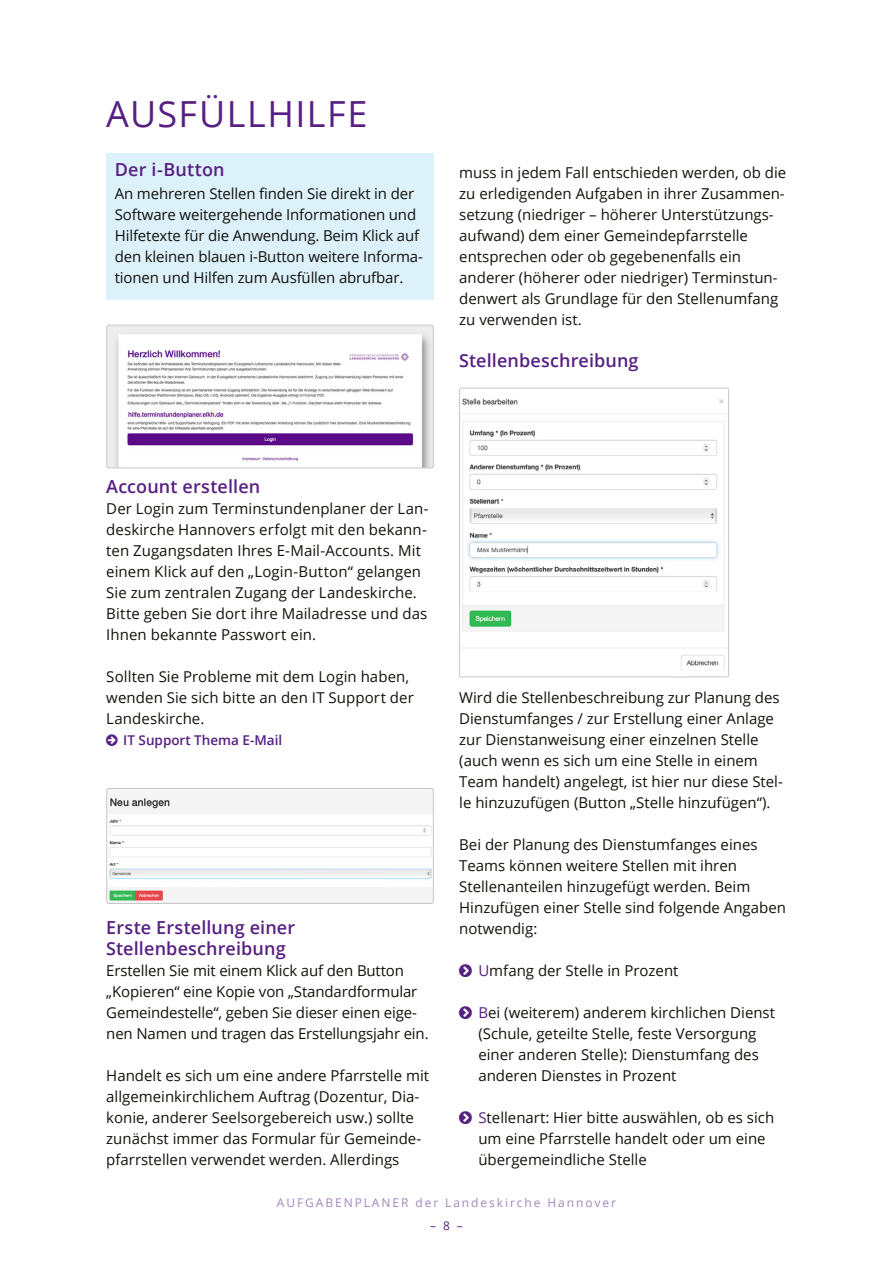
<style>
.page{position:relative;width:893px;height:1263px;background:#fff}
.page>*{position:absolute;margin:0;border:0;box-sizing:border-box;transform-origin:0 0}
.t1{font:36px "Open Sans";letter-spacing:.04em;color:#562082}
.t2{font:600 18px/21px "Open Sans";letter-spacing:.01em;color:#562082}
.t3{font:15px/21px "Open Sans";color:#12120d}
.t4{font:600 13.5px "Open Sans";color:#562082}
.t5{font:12px "Open Sans";letter-spacing:.16em;color:#a386bb}
.t6{font:12px "Open Sans";color:#562082}
.s1{color:#562082}
</style>
<div class="page">
<div style="left:106px;top:154px;width:328px;height:35px;background:#dcf1fa"></div>
<div style="left:106px;top:174px;width:328px;height:126px;background:#dcf1fa"></div>
<img style="left:108px;top:327px;width:324px;height:139px">
<div style="left:106px;top:325px;width:328px;height:143px;border:1px solid #c5c7c7;border-radius:2px"></div>
<img style="left:108px;top:794px;width:324px;height:108px">
<div style="left:106px;top:788px;width:328px;height:116px;border:1px solid #c5c7c7;border-radius:2px"></div>
<img style="left:462px;top:398px;width:263px;height:273px">
<div style="left:459px;top:388px;width:270px;height:289px;border:1px solid #c5c7c7;border-radius:2px"></div>
<h1 class="t1" style="left:106px;top:90px;width:263px">AUSFÜLLHILFE</h1>
<p class="t2" style="left:115px;top:159px;width:111px">Der i-Button</p>
<p class="t3" style="left:115px;top:182px;width:310px">An mehreren Stellen finden Sie direkt in der Software weitergehende Informationen und Hilfetexte für die Anwendung. Beim Klick auf den kleinen blauen i-Button weitere Informa&shy;tionen und Hilfen zum Ausfüllen abrufbar.</p>
<p class="t3" style="left:459px;top:161px;width:329px">muss in jedem Fall entschieden werden, ob die zu erledigenden Aufgaben in ihrer Zusammen&shy;setzung (niedriger – höherer Unterstützungs&shy;aufwand) dem einer Gemeindepfarrstelle entsprechen oder ob gegebenenfalls ein anderer (höherer oder niedriger) Terminstun&shy;denwert als Grundlage für den Stellenumfang zu verwenden ist.</p>
<p class="t2" style="left:459px;top:349px;width:181px">Stellenbeschreibung</p>
<p class="t2" style="left:106px;top:475px;width:156px">Account erstellen</p>
<p class="t3" style="left:106px;top:497px;width:324px">Der Login zum Terminstundenplaner der Lan&shy;deskirche Hannovers erfolgt mit den bekann&shy;ten Zugangsdaten Ihres E-Mail-Accounts. Mit einem Klick auf den „Login-Button“ gelangen Sie zum zentralen Zugang der Landeskirche.<br>Bitte geben Sie dort ihre Mailadresse und das Ihnen bekannte Passwort ein.</p>
<p class="t3" style="left:106px;top:665px;width:309px">Sollten Sie Probleme mit dem Login haben, wenden Sie sich bitte an den IT Support der<br>Landeskirche.</p>
<p class="t4" style="left:123px;top:731px;width:160px">IT Support Thema E-Mail</p>
<p class="t2" style="left:106px;top:916px;width:190px">Erste Erstellung einer<br>Stellenbeschreibung</p>
<p class="t3" style="left:106px;top:959px;width:324px">Erstellen Sie mit einem Klick auf den Button „Kopieren“ eine Kopie von „Standardformular Gemeindestelle“, geben Sie dieser einen eige&shy;nen Namen und tragen das Erstellungsjahr ein.</p>
<p class="t3" style="left:106px;top:1064px;width:324px">Handelt es sich um eine andere Pfarrstelle mit allgemeinkirchlichem Auftrag (Dozentur, Dia&shy;konie, anderer Seelsorgebereich usw.) sollte zunächst immer das Formular für Gemeinde&shy;pfarrstellen verwendet werden. Allerdings</p>
<p class="t3" style="left:459px;top:686px;width:325px">Wird die Stellenbeschreibung zur Planung des Dienstumfanges / zur Erstellung einer Anlage zur Dienstanweisung einer einzelnen Stelle (auch wenn es sich um eine Stelle in einem Team handelt) angelegt, ist hier nur diese Stel&shy;le hinzuzufügen (Button „Stelle hinzufügen“).</p>
<p class="t3" style="left:459px;top:833px;width:328px">Bei der Planung des Dienstumfanges eines Teams können weitere Stellen mit ihren Stellenanteilen hinzugefügt werden. Beim Hinzufügen einer Stelle sind folgende Angaben notwendig:</p>
<p class="t3" style="left:478px;top:959px;width:202px"><span class="s1">U</span>mfang der Stelle in Prozent</p>
<p class="t3" style="left:478px;top:1001px;width:298px"><span class="s1">B</span>ei (weiterem) anderem kirchlichen Dienst (Schule, geteilte Stelle, feste Versorgung einer anderen Stelle): Dienstumfang des anderen Dienstes in Prozent</p>
<p class="t3" style="left:478px;top:1106px;width:297px"><span class="s1">S</span>tellenart: Hier bitte auswählen, ob es sich um eine Pfarrstelle handelt oder um eine übergemeindliche Stelle</p>
<p class="t5" style="left:277px;top:1194px;width:341px">AUFGABENPLANER der Landeskirche Hannover</p>
<p class="t6" style="left:430px;top:1217px;width:34px">– 8 –</p>
</div>
